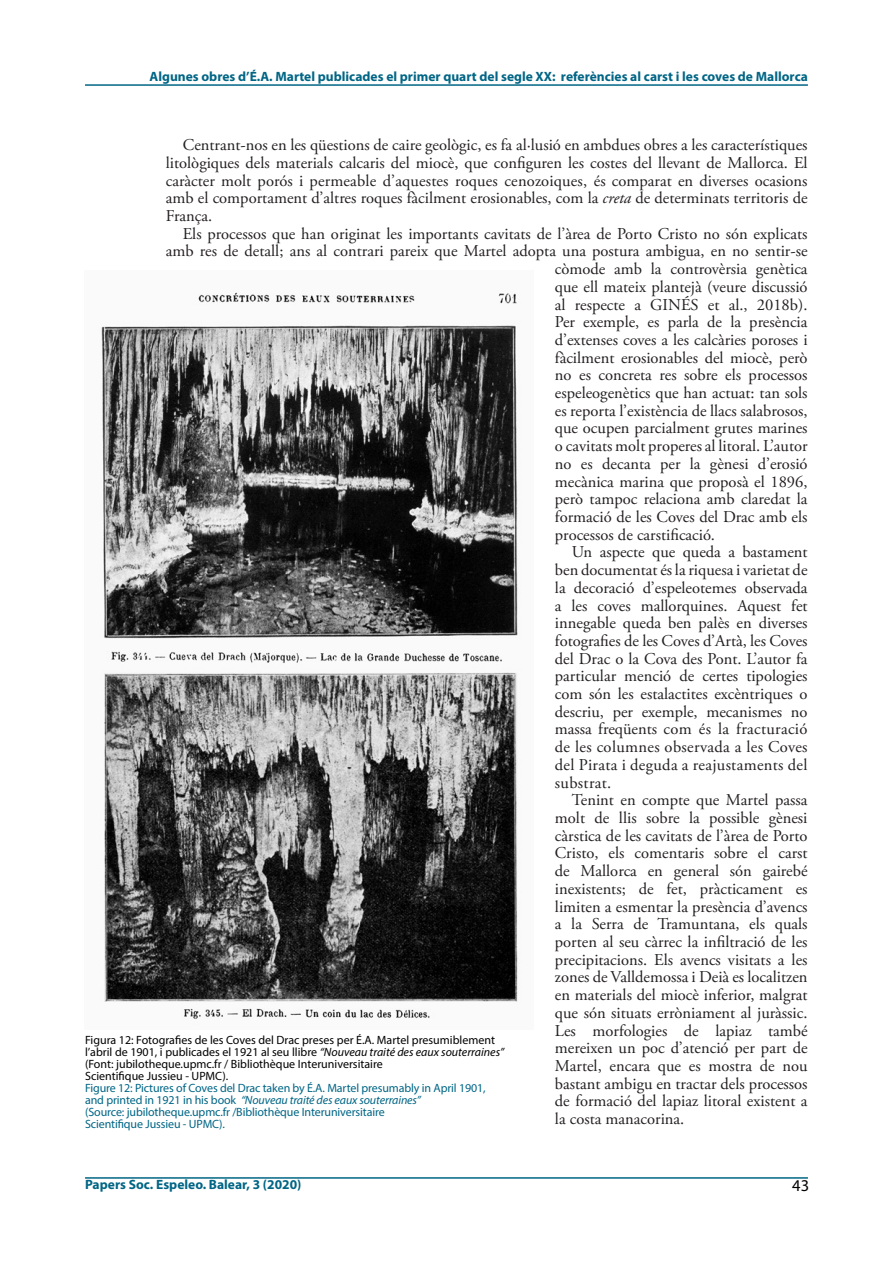
<style>
.page{position:relative;width:893px;height:1263px;background:#fff}
.page>*{position:absolute;margin:0;border:0;box-sizing:border-box;transform-origin:0 0}
.t1{font:16.5px/17.7px "Adobe Garamond Pro";color:#231f20;text-align:justify}
.t2{font:16.5px "Adobe Garamond Pro";letter-spacing:.02em;color:#231f20}
.t3{font:16.5px "Myriad Pro";color:#000}
.t4{font:700 13.5px "Myriad Pro";color:#006585}
.t5{font:12px/12px "Myriad Pro";color:#000}
.t6{font:12px/12px "Myriad Pro";letter-spacing:-.01em;color:#006585}
.s1{font-style:italic}
</style>
<div class="page">
<hr style="left:85px;top:84px;width:723px;height:2px;background:#006585">
<hr style="left:85px;top:1177px;width:723px;height:2px;background:#006585">
<img style="left:101px;top:292px;width:417px;height:727px">
<p class="t4" style="left:150px;top:67px;width:660px">Algunes obres d’É.A. Martel publicades el primer quart del segle XX: referències al carst i les coves de Mallorca</p>
<p class="t1" style="left:166px;top:137px;width:643px;text-indent:17px">Centrant-nos en les qüestions de caire geològic, es fa al·lusió en ambdues obres a les característiques litològiques dels materials calcaris del miocè, que configuren les costes del llevant de Mallorca. El caràcter molt porós i permeable d’aquestes roques cenozoiques, és comparat en diverses ocasions amb el comportament d’altres roques fàcilment erosionables, com la <span class="s1">creta</span> de determinats territoris de França.</p>
<p class="t1" style="left:183px;top:225px;width:626px">Els processos que han originat les importants cavitats de l’àrea de Porto Cristo no són explicats</p>
<p class="t1" style="left:166px;top:243px;width:643px">amb res de detall; ans al contrari pareix que Martel adopta una postura ambigua, en no sentir-se</p>
<p class="t1" style="left:555px;top:261px;width:254px">còmode amb la controvèrsia genètica</p>
<p class="t1" style="left:555px;top:278px;width:254px">que ell mateix plantejà (veure discussió</p>
<p class="t1" style="left:555px;top:296px;width:254px">al respecte a GINÉS et al., 2018b).</p>
<p class="t1" style="left:555px;top:314px;width:254px">Per exemple, es parla de la presència</p>
<p class="t1" style="left:555px;top:331px;width:254px">d’extenses coves a les calcàries poroses i</p>
<p class="t1" style="left:555px;top:349px;width:254px">fàcilment erosionables del miocè, però</p>
<p class="t1" style="left:555px;top:367px;width:254px">no es concreta res sobre els processos</p>
<p class="t1" style="left:555px;top:385px;width:254px">espeleogenètics que han actuat: tan sols</p>
<p class="t1" style="left:555px;top:402px;width:254px">es reporta l’existència de llacs salabrosos,</p>
<p class="t1" style="left:555px;top:420px;width:254px">que ocupen parcialment grutes marines</p>
<p class="t1" style="left:555px;top:438px;width:254px">o cavitats molt properes al litoral. L’autor</p>
<p class="t1" style="left:555px;top:455px;width:254px">no es decanta per la gènesi d’erosió</p>
<p class="t1" style="left:555px;top:473px;width:254px">mecànica marina que proposà el 1896,</p>
<p class="t1" style="left:555px;top:491px;width:254px">però tampoc relaciona amb claredat la</p>
<p class="t1" style="left:555px;top:508px;width:254px">formació de les Coves del Drac amb els</p>
<p class="t1" style="left:555px;top:526px;width:162px">processos de carstificació.</p>
<p class="t1" style="left:572px;top:544px;width:237px">Un aspecte que queda a bastament</p>
<p class="t1" style="left:555px;top:562px;width:254px">ben documentat és la riquesa i varietat de</p>
<p class="t1" style="left:555px;top:579px;width:254px">la decoració d’espeleotemes observada</p>
<p class="t1" style="left:555px;top:597px;width:254px">a les coves mallorquines. Aquest fet</p>
<p class="t1" style="left:555px;top:615px;width:254px">innegable queda ben palès en diverses</p>
<p class="t1" style="left:555px;top:632px;width:254px">fotografies de les Coves d’Artà, les Coves</p>
<p class="t1" style="left:555px;top:650px;width:254px">del Drac o la Cova des Pont. L’autor fa</p>
<p class="t1" style="left:555px;top:668px;width:254px">particular menció de certes tipologies</p>
<p class="t1" style="left:555px;top:685px;width:254px">com són les estalactites excèntriques o</p>
<p class="t1" style="left:555px;top:703px;width:254px">descriu, per exemple, mecanismes no</p>
<p class="t2" style="left:555px;top:719px;width:254px">massa freqüents com és la fracturació</p>
<p class="t2" style="left:555px;top:737px;width:254px">de les columnes observada a les Coves</p>
<p class="t2" style="left:555px;top:755px;width:254px">del Pirata i deguda a reajustaments del</p>
<p class="t2" style="left:555px;top:772px;width:58px">substrat.</p>
<p class="t1" style="left:572px;top:792px;width:237px">Tenint en compte que Martel passa</p>
<p class="t1" style="left:555px;top:809px;width:254px">molt de llis sobre la possible gènesi</p>
<p class="t1" style="left:555px;top:827px;width:254px">càrstica de les cavitats de l’àrea de Porto</p>
<p class="t1" style="left:555px;top:845px;width:254px">Cristo, els comentaris sobre el carst</p>
<p class="t1" style="left:555px;top:863px;width:254px">de Mallorca en general són gairebé</p>
<p class="t1" style="left:555px;top:880px;width:254px">inexistents; de fet, pràcticament es</p>
<p class="t1" style="left:555px;top:898px;width:254px">limiten a esmentar la presència d’avencs</p>
<p class="t1" style="left:555px;top:916px;width:254px">a la Serra de Tramuntana, els quals</p>
<p class="t1" style="left:555px;top:933px;width:254px">porten al seu càrrec la infiltració de les</p>
<p class="t1" style="left:555px;top:951px;width:254px">precipitacions. Els avencs visitats a les</p>
<p class="t1" style="left:555px;top:969px;width:254px">zones de Valldemossa i Deià es localitzen</p>
<p class="t1" style="left:555px;top:986px;width:254px">en materials del miocè inferior, malgrat</p>
<p class="t1" style="left:555px;top:1004px;width:254px">que són situats erròniament al juràssic.</p>
<p class="t1" style="left:555px;top:1022px;width:254px">Les morfologies de lapiaz també</p>
<p class="t1" style="left:555px;top:1040px;width:254px">mereixen un poc d’atenció per part de</p>
<p class="t1" style="left:555px;top:1057px;width:254px">Martel, encara que es mostra de nou</p>
<p class="t1" style="left:555px;top:1075px;width:254px">bastant ambigu en tractar dels processos</p>
<p class="t1" style="left:555px;top:1093px;width:254px">de formació del lapiaz litoral existent a</p>
<p class="t1" style="left:555px;top:1110px;width:131px">la costa manacorina.</p>
<p class="t5" style="left:85px;top:1034px;width:421px">Figura 12: Fotografies de les Coves del Drac preses per É.A. Martel presumiblement l’abril de 1901, i publicades el 1921 al seu llibre <span class="s1">“Nouveau traité des eaux souterraines” </span>(Font: jubilotheque.upmc.fr / Bibliothèque Interuniversitaire<br>Scientifique Jussieu - UPMC).</p>
<p class="t6" style="left:85px;top:1082px;width:402px">Figure 12: Pictures of Coves del Drac taken by É.A. Martel presumably in April 1901, and printed in 1921 in his book <span class="s1">“Nouveau traité des eaux souterraines”<br></span>(Source: jubilotheque.upmc.fr /Bibliothèque Interuniversitaire<br>Scientifique Jussieu - UPMC).</p>
<p class="t4" style="left:85px;top:1176px;width:218px">Papers Soc. Espeleo. Balear, 3 (2020)</p>
<p class="t3" style="left:792px;top:1175px;width:18px">43</p>
</div>
